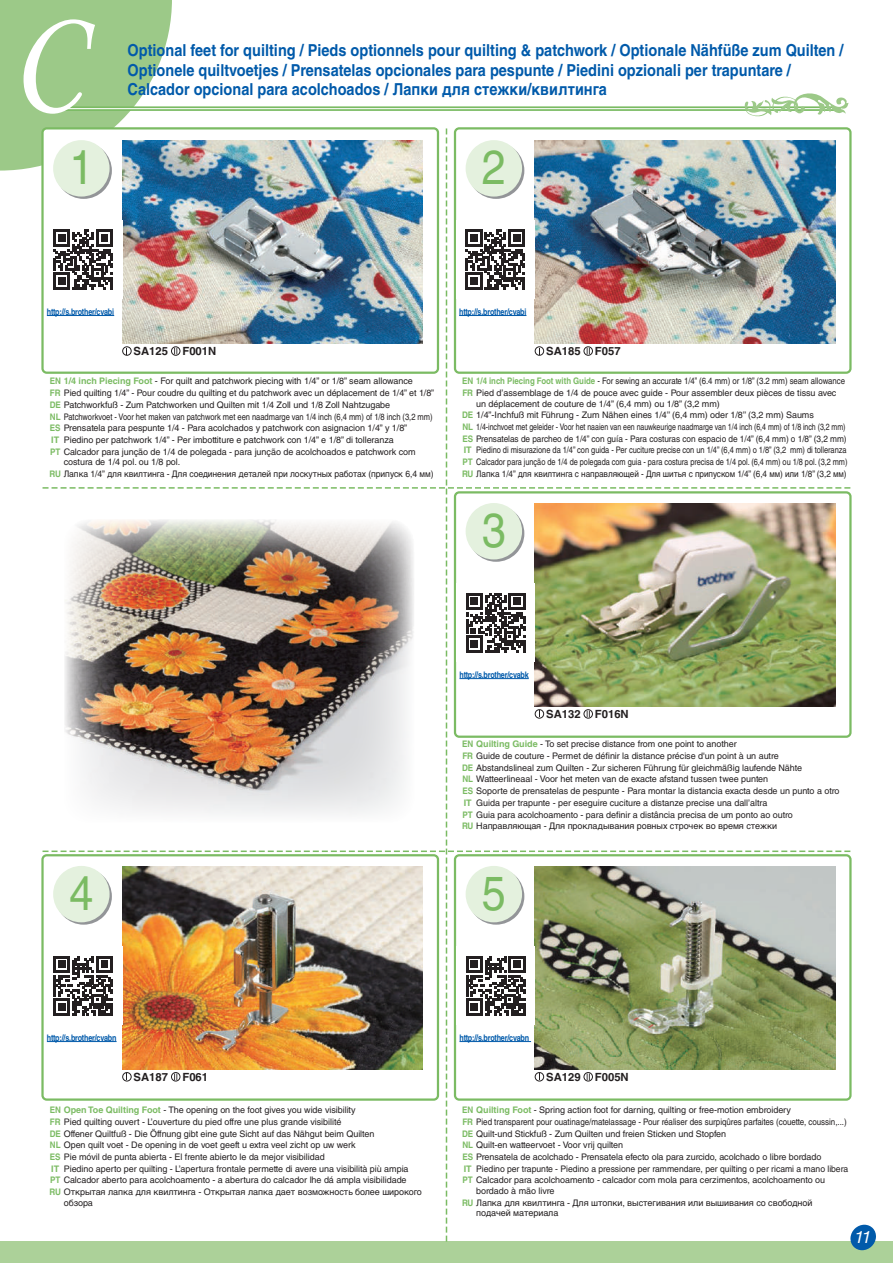
<style>
.page{position:relative;width:893px;height:1263px;background:#fff}
.page>*{position:absolute;margin:0;border:0;box-sizing:border-box;transform-origin:0 0}
.t1{font:48px "Helvetica LT Std";color:#7bbb63;scale:.9 1}
.t2{font:italic 16.8px "Helvetica LT Std";color:#fff}
.t3{font:700 16.5px/19.5px "Helvetica LT Std";color:#015aaa;scale:.88 1}
.t4{font:700 11.25px "Helvetica LT Std";color:#231f20}
.t5{font:9px/11.7px "Helvetica LT Std";letter-spacing:-.005em;color:#231f20}
.t6{font:9px/11.7px "Helvetica LT Std";letter-spacing:-.005em;color:#231f20;scale:.87 1}
.t7{font:700 9px "Helvetica LT Std";letter-spacing:-.025em;color:#015aaa;scale:.8 1}
.s1{font-weight:700;color:#7bbb63}
</style>
<div class="page">
<div style="left:0;top:1242px;width:893px;height:21px;background:#acd199"></div>
<img style="left:0;top:0;width:876px;height:1250px">
<h1 class="t1" style="left:69px;top:140px;width:28px">1</h1>
<p class="t3" style="left:128px;top:40px;width:815px">Optional feet for quilting / Pieds optionnels pour quilting &amp; patchwork / Optionale Nähfüße zum Quilten /<br>Optionele quiltvoetjes / Prensatelas opcionales para pespunte / Piedini opzionali per trapuntare /<br>Calcador opcional para acolchoados / Лапки для стежки/квилтинга</p>
<h1 class="t1" style="left:482px;top:140px;width:28px">2</h1>
<p class="t7" style="left:47px;top:306px;width:86px">http://s.brother/cvabi</p>
<p class="t7" style="left:459px;top:306px;width:86px">http://s.brother/cvabi</p>
<p class="t4" style="left:134px;top:344px;width:36px">SA125</p>
<p class="t4" style="left:182px;top:344px;width:35px">F001N</p>
<p class="t4" style="left:546px;top:344px;width:36px">SA185</p>
<p class="t4" style="left:595px;top:344px;width:27px">F057</p>
<p class="t5" style="left:50px;top:375px;width:386px"><span class="s1">EN 1/4 inch Piecing Foot</span> - For quilt and patchwork piecing with 1/4” or 1/8” seam allowance<br><span class="s1">FR</span> Pied quilting 1/4” - Pour coudre du quilting et du patchwork avec un déplacement de 1/4” et 1/8” <span class="s1">DE</span> Patchworkfuß - Zum Patchworken und Quilten mit 1/4 Zoll und 1/8 Zoll Nahtzugabe<br><span class="s1">NL</span> Patchworkvoet - Voor het maken van patchwork met een naadmarge van 1/4 inch (6,4 mm) of 1/8 inch (3,2 mm)<br><span class="s1">ES</span> Prensatela para pespunte 1/4 - Para acolchados y patchwork con asignacion 1/4” y 1/8”<br><span class="s1">IT</span> Piedino per patchwork 1/4” - Per imbottiture e patchwork con 1/4” e 1/8” di tolleranza<br><span class="s1">PT</span> Calcador para junção de 1/4 de polegada - para junção de acolchoados e patchwork com</p>
<p class="t5" style="left:50px;top:456px;width:386px;text-indent:14px">costura de 1/4 pol. ou 1/8 pol.<br><span class="s1">RU</span> Лапка 1/4” для квилтинга - Для соединения деталей при лоскутных работах (припуск 6,4 мм)</p>
<p class="t6" style="left:462px;top:375px;width:442px"><span class="s1">EN 1/4 inch Piecing Foot with Guide</span> - For sewing an accurate 1/4” (6.4 mm) or 1/8” (3.2 mm) seam allowance<br><span class="s1">FR</span> Pied d’assemblage de 1/4 de pouce avec guide - Pour assembler deux pièces de tissu avec</p>
<p class="t5" style="left:462px;top:397px;width:387px;text-indent:14px">un déplacement de couture de 1/4” (6,4 mm) ou 1/8” (3,2 mm)<br><span class="s1">DE</span> 1/4”-Inchfuß mit Führung - Zum Nähen eines 1/4’’ (6,4 mm) oder 1/8’’ (3,2 mm) Saums<br><span class="s1">NL</span> 1/4-inchvoet met geleider - Voor het naaien van een nauwkeurige naadmarge van 1/4 inch (6,4 mm) of 1/8 inch (3,2 mm)<br><span class="s1">ES</span> Prensatelas de parcheo de 1/4” con guía - Para costuras con espacio de 1/4” (6,4 mm) o 1/8” (3,2 mm)<br><span class="s1">IT</span> Piedino di misurazione da 1/4” con guida - Per cuciture precise con un 1/4” (6,4 mm) o 1/8” (3,2 mm) di tolleranza <span class="s1">PT</span> Calcador para junção de 1/4 de polegada com guia - para costura precisa de 1/4 pol. (6,4 mm) ou 1/8 pol. (3,2 mm)<br><span class="s1">RU</span> Лапка 1/4” для квилтинга с направляющей - Для шитья с припуском 1/4” (6,4 мм) или 1/8” (3,2 мм)</p>
<h1 class="t1" style="left:482px;top:503px;width:28px">3</h1>
<h1 class="t1" style="left:69px;top:865px;width:28px">4</h1>
<p class="t7" style="left:459px;top:669px;width:88px">http://s.brother/cvabk</p>
<p class="t4" style="left:546px;top:707px;width:36px">SA132</p>
<p class="t4" style="left:595px;top:707px;width:35px">F016N</p>
<p class="t5" style="left:462px;top:738px;width:379px"><span class="s1">EN Quilting Guide</span> - To set precise distance from one point to another<br><span class="s1">FR</span> Guide de couture - Permet de définir la distance précise d'un point à un autre<br><span class="s1">DE</span> Abstandslineal zum Quilten - Zur sicheren Führung für gleichmäßig laufende Nähte<br><span class="s1">NL</span> Watteerlineaal - Voor het meten van de exacte afstand tussen twee punten<br><span class="s1">ES</span> Soporte de prensatelas de pespunte - Para montar la distancia exacta desde un punto a otro <span class="s1">IT</span> Guida per trapunte - per eseguire cuciture a distanze precise una dall’altra<br><span class="s1">PT</span> Guia para acolchoamento - para definir a distância precisa de um ponto ao outro<br><span class="s1">RU</span> Направляющая - Для прокладывания ровных строчек во время стежки</p>
<h1 class="t1" style="left:482px;top:865px;width:28px">5</h1>
<p class="t7" style="left:47px;top:1032px;width:89px">http://s.brother/cvabn</p>
<p class="t7" style="left:459px;top:1032px;width:89px">http://s.brother/cvabn</p>
<p class="t4" style="left:134px;top:1070px;width:36px">SA187</p>
<p class="t4" style="left:182px;top:1070px;width:27px">F061</p>
<p class="t5" style="left:50px;top:1104px;width:374px"><span class="s1">EN Open Toe Quilting Foot</span> - The opening on the foot gives you wide visibility<br><span class="s1">FR</span> Pied quilting ouvert - L’ouverture du pied offre une plus grande visibilité<br><span class="s1">DE</span> Offener Quiltfuß - Die Öffnung gibt eine gute Sicht auf das Nähgut beim Quilten<br><span class="s1">NL</span> Open quilt voet - De opening in de voet geeft u extra veel zicht op uw werk<br><span class="s1">ES</span> Pie móvil de punta abierta - El frente abierto le da mejor visibilidad<br><span class="s1">IT</span> Piedino aperto per quilting - L’apertura frontale permette di avere una visibilità più ampia<br><span class="s1">PT</span> Calcador aberto para acolchoamento - a abertura do calcador lhe dá ampla visibilidade<br><span class="s1">RU</span> Открытая лапка для квилтинга - Открытая лапка дает возможность более широкого</p>
<p class="t5" style="left:64px;top:1197px;width:31px">обзора</p>
<p class="t4" style="left:546px;top:1070px;width:36px">SA129</p>
<p class="t4" style="left:595px;top:1070px;width:35px">F005N</p>
<p class="t5" style="left:462px;top:1104px;width:388px"><span class="s1">EN Quilting Foot</span> - Spring action foot for darning, quilting or free-motion embroidery<br><span class="s1">FR</span> Pied transparent pour ouatinage/matelassage - Pour réaliser des surpiqûres parfaites (couette, coussin,...)<br><span class="s1">DE</span> Quilt-und Stickfuß - Zum Quilten und freien Sticken und Stopfen<br><span class="s1">NL</span> Quilt-en watteervoet - Voor vrij quilten<br><span class="s1">ES</span> Prensatela de acolchado - Prensatela efecto ola para zurcido, acolchado o libre bordado<br><span class="s1">IT</span> Piedino per trapunte - Piedino a pressione per rammendare, per quilting o per ricami a mano libera <span class="s1">PT</span> Calcador para acolchoamento - calcador com mola para cerzimentos, acolchoamento ou</p>
<p class="t5" style="left:462px;top:1185px;width:352px;text-indent:14px">bordado à mão livre<br><span class="s1">RU</span> Лапка для квилтинга - Для штопки, выстегивания или вышивания со свободной</p>
<p class="t5" style="left:476px;top:1207px;width:84px">подачей материала</p>
<h2 class="t2" style="left:855px;top:1227px;width:18px">11</h2>
</div>
